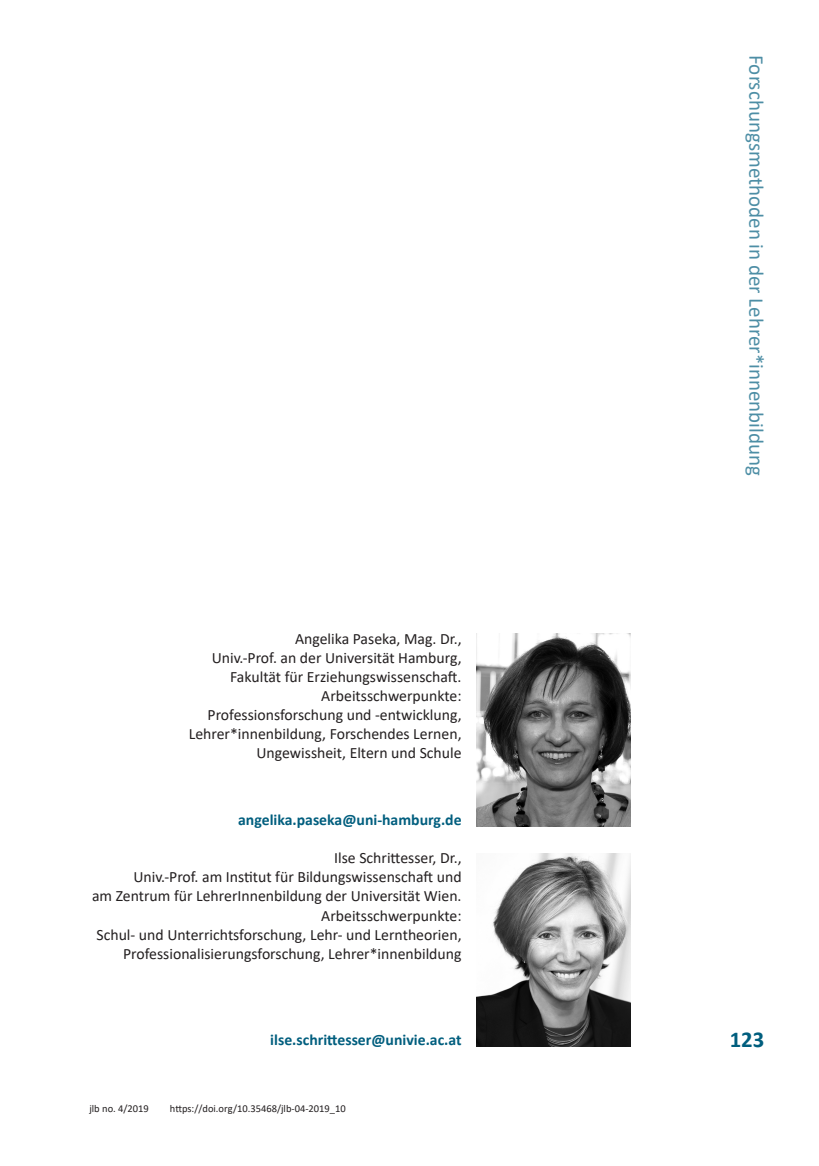
<style>
.page{position:relative;width:819px;height:1166px;background:#fff}
.page>*{position:absolute;margin:0;border:0;box-sizing:border-box;transform-origin:0 0}
.t1{font:700 22.75px "Calibri";color:#005e7e}
.t2{font:21px "Calibri";color:#4d8ea5}
.t3{font:15.75px/19.1px "Calibri";color:#231f20;text-align:right}
.t4{font:700 15.75px "Calibri";color:#005e7e}
.t5{font:10.5px "Calibri";color:#231f20}
</style>
<div class="page">
<img style="left:476px;top:853px;width:154px;height:194px">
<img style="left:476px;top:633px;width:154px;height:193px">
<p class="t3" style="left:189px;top:628px;width:274px">Angelika Paseka, Mag. Dr.,<br>Univ.-Prof. an der Universität Hamburg, Fakultät für Erziehungswissenschaft.<br>Arbeitsschwerpunkte:<br>Professionsforschung und -entwicklung, Lehrer*innenbildung, Forschendes Lernen, Ungewissheit, Eltern und Schule</p>
<p class="t4" style="left:238px;top:809px;width:225px">angelika.paseka@uni-hamburg.de</p>
<p class="t3" style="left:92px;top:848px;width:371px">Ilse Schrittesser, Dr.,<br>Univ.-Prof. am Institut fü r Bildungswissenschaft und<br>am Zentrum für LehrerInnenbildung der Universität Wien.<br>Arbeitsschwerpunkte:<br>Schul- und Unterrichtsforschung, Lehr- und Lerntheorien, Professionalisierungsforschung, Lehrer*innenbildung</p>
<p class="t4" style="left:270px;top:1028px;width:193px">ilse.schrittesser@univie.ac.at</p>
<p class="t5" style="left:89px;top:1101px;width:61px">jlb no. 4/2019</p>
<p class="t5" style="left:170px;top:1101px;width:177px">https://doi.org/10.35468/jlb-04-2019_10</p>
<h2 class="t2" style="left:771px;top:55px;width:422px;rotate:90deg">Forschungsmethoden in der Lehrer*innenbildung</h2>
<h1 class="t1" style="left:729px;top:1023px;width:36px">123</h1>
</div>
